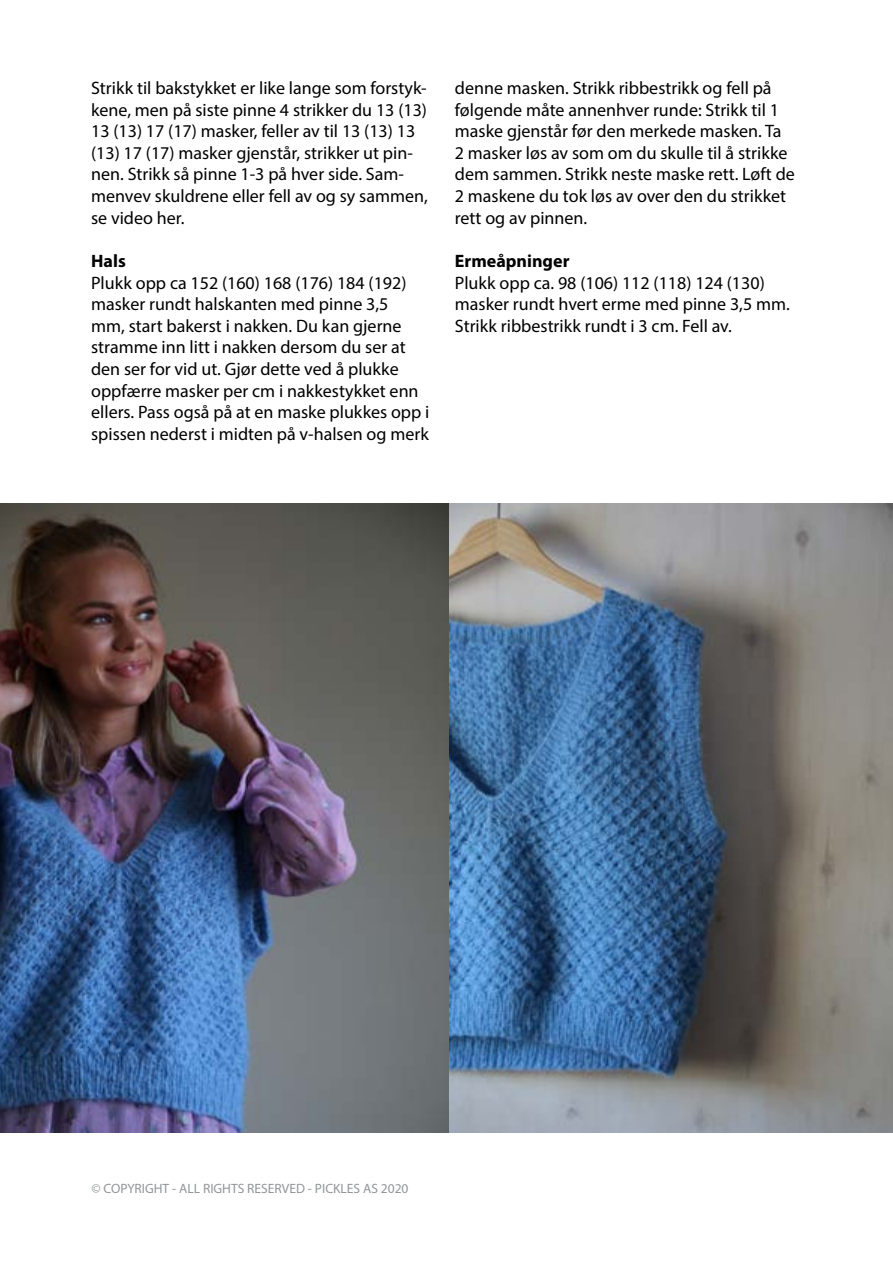
<style>
.page{position:relative;width:893px;height:1263px;background:#fff}
.page>*{position:absolute;margin:0;border:0;box-sizing:border-box;transform-origin:0 0}
.t1{font:18px/21.6px "Myriad Pro";color:#000}
.t2{font:700 18px "Myriad Pro";color:#000}
.t3{font:13.5px "Myriad Pro";color:#939598}
</style>
<div class="page">
<img style="left:0;top:504px;width:893px;height:629px">
<p class="t1" style="left:91px;top:77px;width:338px">Strikk til bakstykket er like lange som forstyk&shy;kene, men på siste pinne 4 strikker du 13 (13)<br>13 (13) 17 (17) masker, feller av til 13 (13) 13 (13) 17 (17) masker gjenstår, strikker ut pin&shy;nen. Strikk så pinne 1-3 på hver side. Sam&shy;menvev skuldrene eller fell av og sy sammen, se video her.</p>
<p class="t2" style="left:91px;top:249px;width:36px">Hals</p>
<p class="t1" style="left:91px;top:271px;width:340px">Plukk opp ca 152 (160) 168 (176) 184 (192) masker rundt halskanten med pinne 3,5<br>mm, start bakerst i nakken. Du kan gjerne stramme inn litt i nakken dersom du ser at den ser for vid ut. Gjør dette ved å plukke oppfærre masker per cm i nakkestykket enn ellers. Pass også på at en maske plukkes opp i spissen nederst i midten på v-halsen og merk</p>
<p class="t1" style="left:455px;top:77px;width:341px">denne masken. Strikk ribbestrikk og fell på følgende måte annenhver runde: Strikk til 1 maske gjenstår før den merkede masken. Ta 2 masker løs av som om du skulle til å strikke dem sammen. Strikk neste maske rett. Løft de 2 maskene du tok løs av over den du strikket rett og av pinnen.</p>
<p class="t2" style="left:455px;top:249px;width:116px">Ermeåpninger</p>
<p class="t1" style="left:455px;top:271px;width:336px">Plukk opp ca. 98 (106) 112 (118) 124 (130) masker rundt hvert erme med pinne 3,5 mm.<br>Strikk ribbestrikk rundt i 3 cm. Fell av.</p>
<p class="t3" style="left:92px;top:1180px;width:319px">© COPYRIGHT - ALL RIGHTS RESERVED - PICKLES AS 2020</p>
</div>
